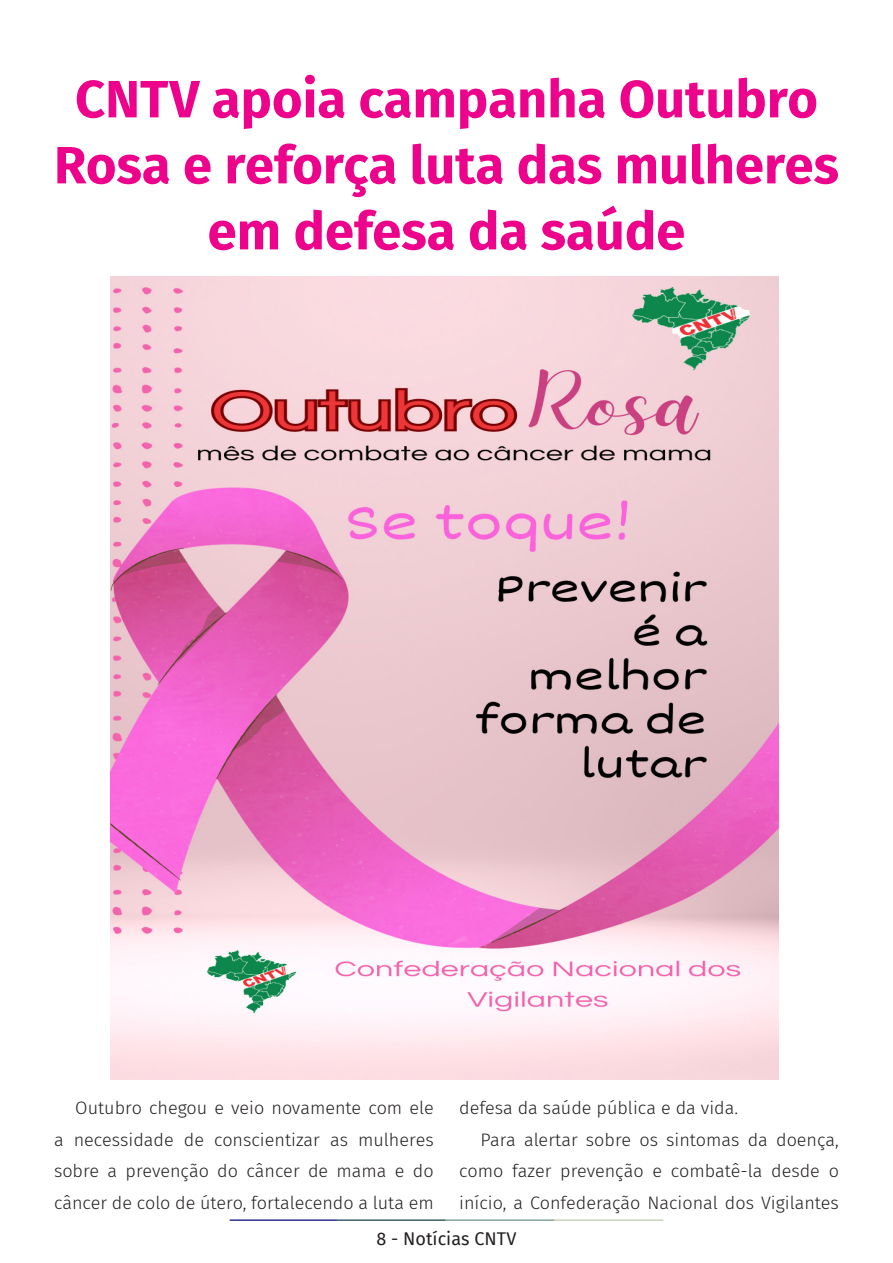
<style>
.page{position:relative;width:893px;height:1263px;background:#fff}
.page>*{position:absolute;margin:0;border:0;box-sizing:border-box;transform-origin:0 0}
.t1{font:700 52.5px/66px "Fira Sans";color:#ed028c;text-align:center}
.t2{font:300 18px/31.5px "Fira Sans";color:#231f20;text-align:justify}
.t3{font:18px "Fira Sans";color:#231f20}
</style>
<div class="page">
<hr style="left:230px;top:1219px;width:107px;height:2px;background:#2f3088">
<hr style="left:337px;top:1219px;width:109px;height:2px;background:#3a5f6d">
<hr style="left:446px;top:1219px;width:109px;height:2px;background:#87a59a">
<hr style="left:555px;top:1219px;width:108px;height:2px;background:#c6d5b7">
<img style="left:111px;top:276px;width:668px;height:804px">
<p class="t1" style="left:54px;top:62px;width:786px">CNTV apoia campanha Outubro<br>Rosa e reforça luta das mulheres em defesa da saúde</p>
<p class="t2" style="left:54px;top:1092px;width:381px;text-indent:21px">Outubro chegou e veio novamente com ele a necessidade de conscientizar as mulheres sobre a prevenção do câncer de mama e do câncer de colo de útero, fortalecendo a luta em</p>
<p class="t2" style="left:459px;top:1092px;width:280px">defesa da saúde pública e da vida.</p>
<p class="t2" style="left:459px;top:1124px;width:381px;text-indent:21px">Para alertar sobre os sintomas da doença, como fazer prevenção e combatê-la desde o início, a Confederação Nacional dos Vigilantes</p>
<p class="t3" style="left:377px;top:1225px;width:141px">8 - Notícias CNTV</p>
</div>
